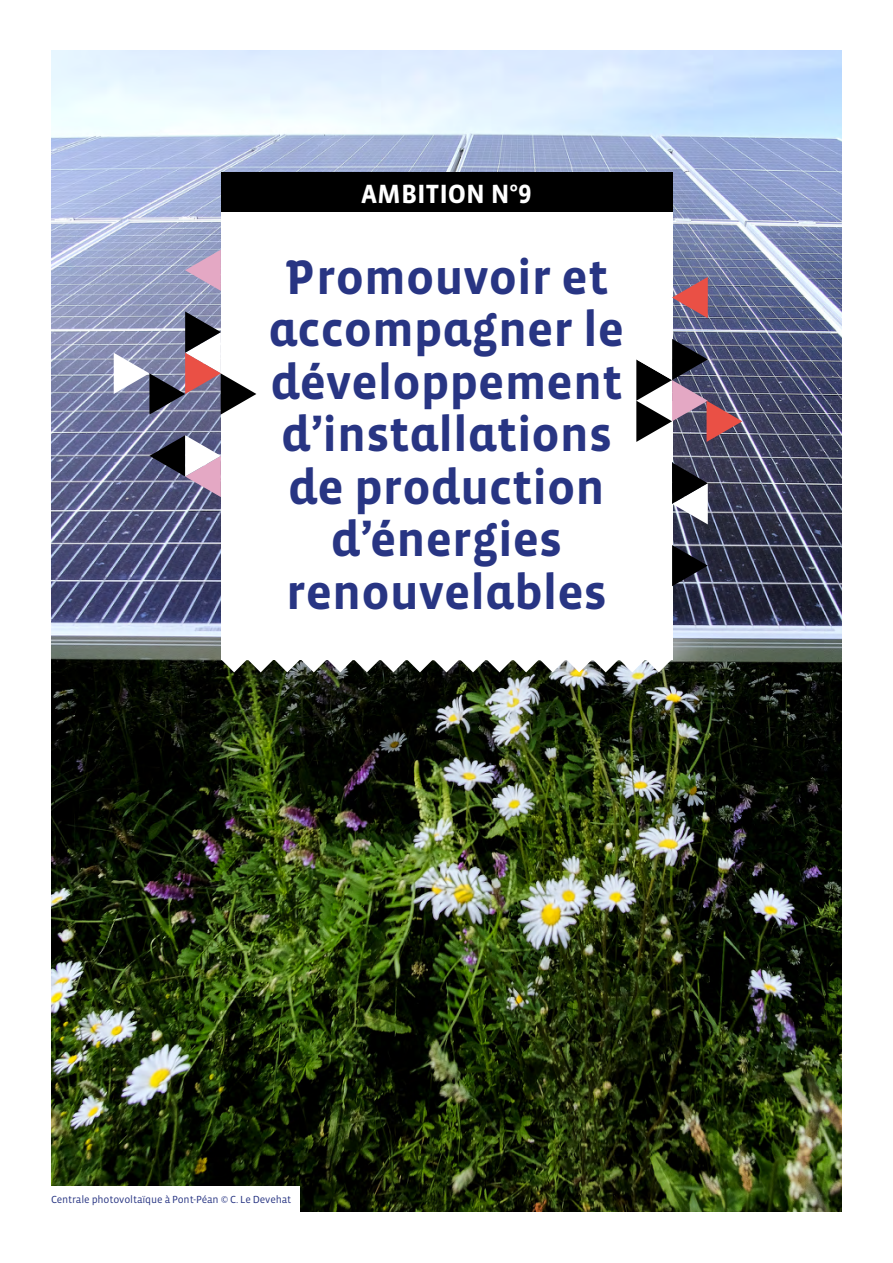
<style>
.page{position:relative;width:893px;height:1263px;background:#fff}
.page>*{position:absolute;margin:0;border:0;box-sizing:border-box;transform-origin:0 0}
.t1{font:700 49.5px/52.5px "Vista Sans Alt";color:#283583;text-align:center}
.t2{font:700 27px "Vista Sans OT";color:#fff}
.t3{font:10.5px "Vista Sans OT";letter-spacing:-.01em;color:#283583}
</style>
<div class="page">
<img style="left:51px;top:51px;width:791px;height:1161px">
<div style="left:221px;top:172px;width:451px;height:488px;background:#fff"></div>
<svg style="left:221px;top:660px;width:451px;height:12px"></svg>
<div style="left:221px;top:172px;width:451px;height:40px;background:#000"></div>
<svg style="left:672px;top:545px;width:36px;height:41px"></svg>
<svg style="left:672px;top:277px;width:36px;height:41px"></svg>
<svg style="left:672px;top:462px;width:36px;height:62px"></svg>
<svg style="left:636px;top:339px;width:106px;height:103px"></svg>
<svg style="left:185px;top:250px;width:36px;height:41px"></svg>
<svg style="left:114px;top:311px;width:142px;height:104px"></svg>
<svg style="left:149px;top:435px;width:72px;height:62px"></svg>
<div style="left:51px;top:1186px;width:249px;height:26px;background:#fff"></div>
<p class="t2" style="left:361px;top:180px;width:172px">AMBITION N°9</p>
<p class="t1" style="left:269px;top:252px;width:357px">Promouvoir et accompagner le développement d’installations de production d’énergies renouvelables</p>
<p class="t3" style="left:51px;top:1194px;width:242px">Centrale photovoltaïque à Pont-Péan © C. Le Devehat</p>
</div>
